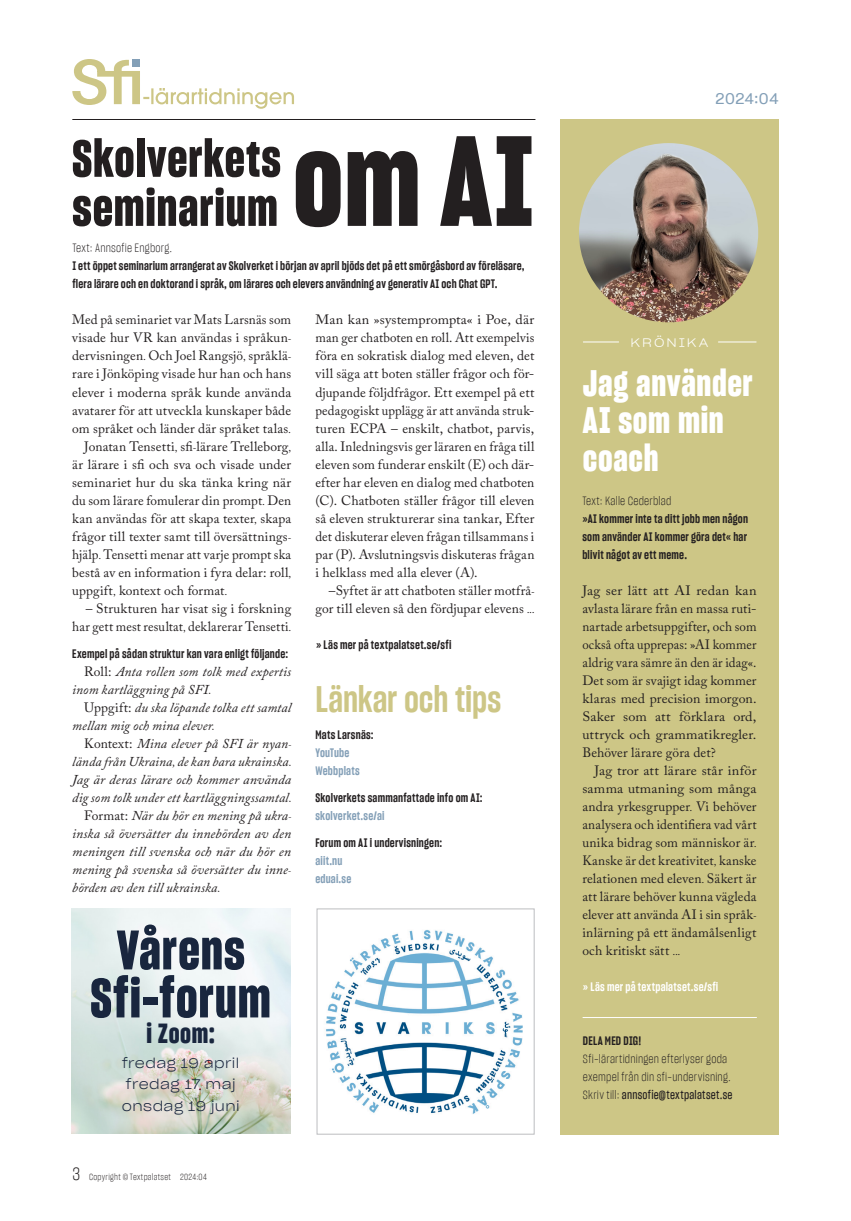
<style>
.page{position:relative;width:851px;height:1221px;background:#fff}
.page>*{position:absolute;margin:0;border:0;box-sizing:border-box;transform-origin:0 0}
.NF_rubbe{font:126.15px "Sharp Grotesk Bold 14";color:#231f20}
.NF_rubbe-2{font:54px/48px "Sharp Grotesk Bold 14";letter-spacing:.02em;color:#19263e;text-align:center}
.NF_rubbe-3{font:50.85px "Sharp Grotesk Bold 14";letter-spacing:.015em;color:#231f20}
.NF_rubbe-4{font:36px/37.5px "Sharp Grotesk Bold 14";letter-spacing:.02em;color:#fff}
.NF_Ingress{font:36px "Sharp Grotesk Sm Bold 14";letter-spacing:-.005em;color:#cdc686}
.NF_rubbe-5{font:27px "Sharp Grotesk Bold 14";color:#19263e}
.t1{font:15px "Sharp Grotesk Book 19";letter-spacing:.03em;color:#839fb7}
.NF_Bröd_indrag{font:13.5px/18px "Adobe Caslon Pro";letter-spacing:.01em;color:#231f20;text-align:justify}
.NF_Bröd{font:13.5px/18px "Adobe Caslon Pro";letter-spacing:.015em;color:#231f20;text-align:justify;scale:1.04 1}
.NF_Bröd_indrag-2{font:italic 13.5px/18px "Adobe Caslon Pro";letter-spacing:.005em;color:#231f20}
.NF_Bröd_indrag-3{font:13.5px/18px "Adobe Caslon Pro";letter-spacing:.01em;color:#231f20;text-align:justify;scale:1.05 1}
.NF_Bröd-2{font:13.5px/18px "Adobe Caslon Pro";letter-spacing:.015em;color:#231f20;text-align:justify;scale:1.05 1}
.NF_rubbe-6{font:13.5px "Sharp Grotesk Light 22";letter-spacing:.03em;color:#19263e}
.NF_Ingress-2{font:12px/18px "Sharp Grotesk Sm Bold 14";letter-spacing:.015em;color:#231f20;text-align:justify}
.NF_Ingress-3{font:12px/18px "Sharp Grotesk Light 14";letter-spacing:.015em;color:#231f20}
.NF_Ingress-4{font:12px "Sharp Grotesk Sm Bold 14";letter-spacing:.015em;color:#839fb7}
.NF_Ingress-5{font:12px "Sharp Grotesk Medium 14";letter-spacing:.025em;color:#231f20}
.NF_Ingress-6{font:12px "Sharp Grotesk Sm Bold 14";letter-spacing:.02em;color:#fff}
.NF_Preheader{font:12px "Sharp Grotesk Light 24";letter-spacing:.175em;color:#fff;scale:.95 1}
.t2{font:9px "Sharp Grotesk Light 14";letter-spacing:.035em;color:#231f20}
.s1{font-size:124.5px}
.s2{font-style:normal}
.s3{font-size:18px}
.s4{font-family:"Sharp Grotesk Light 14"}
</style>
<div class="page">
<div style="left:560px;top:119px;width:218px;height:1015px;background:#cdc686"></div>
<svg style="left:72px;top:59px;width:222px;height:50px"></svg>
<img style="left:71px;top:908px;width:219px;height:225px">
<hr style="left:0;top:908px;width:1px;height:312px;background:#cdc686">
<hr style="left:72px;top:119px;width:463px;height:1px;background:#231f20">
<hr style="left:583px;top:1017px;width:173px;height:1px;background:#fff">
<img style="left:325px;top:929px;width:198px;height:185px">
<div style="left:317px;top:908px;width:217px;height:226px;border:1px solid #bcbdc0"></div>
<hr style="left:583px;top:341px;width:35px;height:1px;background:#fff">
<hr style="left:718px;top:341px;width:38px;height:1px;background:#fff">
<img style="left:579px;top:143px;width:179px;height:179px;border-radius:90px">
<p class="NF_rubbe-3" style="left:72px;top:124px;width:210px">Skolverkets</p>
<p class="NF_rubbe-3" style="left:72px;top:173px;width:207px">seminarium</p>
<p class="NF_rubbe" style="left:293px;top:96px;width:242px">om <span class="s1">AI</span></p>
<p class="NF_Ingress-3" style="left:72px;top:238px;width:101px">Text: Annsofie Engborg.</p>
<p class="NF_Ingress-2" style="left:72px;top:257px;width:453px">I ett öppet seminarium arrangerat av Skolverket i början av april bjöds det på ett smörgåsbord av föreläsare, flera lärare och en doktorand i språk, om lärares och elevers användning av generativ AI och Chat GPT.</p>
<p class="NF_Bröd_indrag" style="left:72px;top:311px;width:220px">Med på seminariet var Mats Larsnäs som visade hur VR kan användas i språkun&shy;dervisningen. Och Joel Rangsjö, språklä&shy;rare i Jönköping visade hur han och hans elever i moderna språk kunde använda avatarer för att utveckla kunskaper både om språket och länder där språket talas.</p>
<p class="NF_Bröd_indrag" style="left:72px;top:437px;width:220px;text-indent:12px">Jonatan Tensetti, sfi-lärare Trelleborg, är lärare i sfi och sva och visade under seminariet hur du ska tänka kring när du som lärare fomulerar din prompt. Den kan användas för att skapa texter, skapa frågor till texter samt till översättnings&shy;hjälp. Tensetti menar att varje prompt ska bestå av en information i fyra delar: roll, uppgift, kontext och format.</p>
<p class="NF_Bröd_indrag" style="left:72px;top:599px;width:220px;text-align:right">– Strukturen har visat sig i forskning har gett mest resultat, deklarerar Tensetti.</p>
<p class="NF_Ingress-2" style="left:72px;top:644px;width:217px">Exempel på sådan struktur kan vara enligt följande:</p>
<p class="NF_Bröd_indrag-2" style="left:72px;top:662px;width:220px;text-indent:12px"><span class="s2">Roll:</span> Anta rollen som tolk med expertis inom kartläggning på SFI.</p>
<p class="NF_Bröd_indrag-2" style="left:72px;top:698px;width:220px;text-indent:12px"><span class="s2">Uppgift:</span> du ska löpande tolka ett samtal mellan mig och mina elever.</p>
<p class="NF_Bröd_indrag-2" style="left:72px;top:734px;width:220px;text-align:justify;text-indent:12px"><span class="s2">Kontext:</span> Mina elever på SFI är nyan&shy;lända från Ukraina, de kan bara ukrainska.<br>Jag är deras lärare och kommer använda dig som tolk under ett kartläggningssamtal.</p>
<p class="NF_Bröd_indrag-2" style="left:72px;top:806px;width:220px;text-align:justify;text-indent:12px"><span class="s2">Format:</span> När du hör en mening på ukra&shy;inska så översätter du innebörden av den meningen till svenska och när du hör en mening på svenska så översätter du inne&shy;börden av den till ukrainska.</p>
<p class="NF_rubbe-2" style="left:90px;top:925px;width:182px">Vårens<br>Sfi-forum</p>
<p class="NF_rubbe-5" style="left:146px;top:1015px;width:70px">i Zoom:</p>
<p class="NF_rubbe-6" style="left:122px;top:1052px;width:119px">fredag 19 april</p>
<p class="NF_rubbe-6" style="left:126px;top:1073px;width:111px">fredag 17 maj</p>
<p class="NF_rubbe-6" style="left:122px;top:1095px;width:119px">onsdag 19 juni</p>
<p class="t2" style="left:72px;top:1170px;width:136px"><span class="s3">3</span> Copyright © Textpalatset 2024:04</p>
<p class="NF_Bröd" style="left:315px;top:311px;width:212px">Man kan »systemprompta« i Poe, där man ger chatboten en roll. Att exempelvis föra en sokratisk dialog med eleven, det vill säga att boten ställer frågor och för&shy;djupande följdfrågor. Ett exempel på ett pedagogiskt upplägg är att använda struk&shy;turen ECPA – enskilt, chatbot, parvis, alla. Inledningsvis ger läraren en fråga till eleven som funderar enskilt (E) och där&shy;efter har eleven en dialog med chatboten (C). Chatboten ställer frågor till eleven så eleven strukturerar sina tankar, Efter det diskuterar eleven frågan tillsammans i par (P). Avslutningsvis diskuteras frågan i helklass med alla elever (A).</p>
<p class="NF_Bröd_indrag" style="left:315px;top:581px;width:220px;text-align:right">–Syftet är att chatboten ställer motfrå&shy;gor till eleven så den fördjupar elevens ...</p>
<p class="NF_Ingress-2" style="left:316px;top:635px;width:137px">» Läs mer på textpalatset.se/sfi</p>
<p class="NF_Ingress" style="left:315px;top:674px;width:187px">Länkar och tips</p>
<p class="NF_Ingress-2" style="left:315px;top:725px;width:60px">Mats Larsnäs:</p>
<p class="NF_Ingress-4" style="left:315px;top:744px;width:35px">YouTube</p>
<p class="NF_Ingress-4" style="left:315px;top:762px;width:46px">Webbplats</p>
<p class="NF_Ingress-2" style="left:315px;top:788px;width:169px">Skolverkets sammanfattade info om AI:</p>
<p class="NF_Ingress-4" style="left:315px;top:807px;width:70px">skolverket.se/ai</p>
<p class="NF_Ingress-2" style="left:315px;top:833px;width:128px">Forum om AI i undervisningen:</p>
<p class="NF_Ingress-4" style="left:315px;top:852px;width:28px">aiit.nu</p>
<p class="NF_Ingress-4" style="left:315px;top:870px;width:37px">eduai.se</p>
<p class="t1" style="left:715px;top:87px;width:64px">2024:04</p>
<p class="NF_Preheader" style="left:630px;top:333px;width:83px">KRÖNIKA</p>
<p class="NF_rubbe-4" style="left:583px;top:363px;width:171px">Jag använder<br>AI som min coach</p>
<p class="NF_Ingress-3" style="left:582px;top:490px;width:90px">Text: Kalle Cederblad</p>
<p class="NF_Ingress-2" style="left:582px;top:509px;width:167px">»AI kommer inte ta ditt jobb men någon som använder AI kommer göra det« har blivit något av ett meme.</p>
<p class="NF_Bröd-2" style="left:582px;top:581px;width:167px">Jag ser lätt att AI redan kan avlasta lärare från en massa ruti&shy;nartade arbetsuppgifter, och som också ofta upprepas: »AI kommer aldrig vara sämre än den är idag«.<br>Det som är svajigt idag kommer klaras med precision imorgon.<br>Saker som att förklara ord, uttryck och grammatikregler.<br>Behöver lärare göra det?</p>
<p class="NF_Bröd_indrag-3" style="left:582px;top:761px;width:167px;text-indent:12px">Jag tror att lärare står inför samma utmaning som många andra yrkesgrupper. Vi behöver analysera och identifiera vad vårt unika bidrag som människor är.<br>Kanske är det kreativitet, kanske relationen med eleven. Säkert är att lärare behöver kunna vägleda elever att använda AI i sin språk&shy;inlärning på ett ändamålsenligt och kritiskt sätt ...</p>
<p class="NF_Ingress-6" style="left:583px;top:978px;width:137px">» Läs mer på textpalatset.se/sfi</p>
<p class="NF_Ingress-2" style="left:583px;top:1031px;width:60px">DELA MED DIG!</p>
<p class="NF_Ingress-3" style="left:583px;top:1048px;width:149px">Sfi-lärartidningen efterlyser goda exempel från din sfi-undervisning.</p>
<p class="NF_Ingress-5" style="left:583px;top:1086px;width:151px"><span class="s4">Skriv till:</span> annsofie@textpalatset.se</p>
</div>
